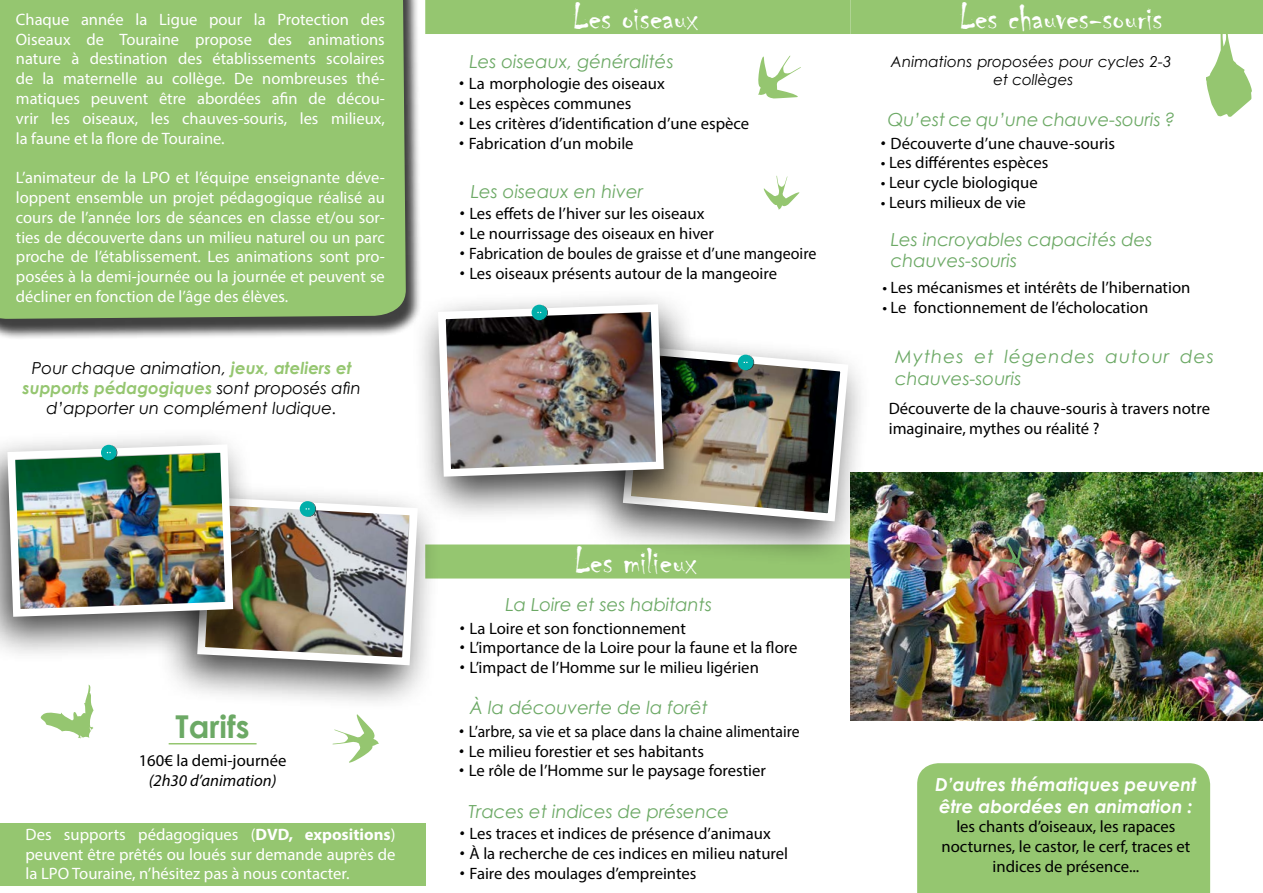
<style>
.page{position:relative;width:1263px;height:893px;background:#fff}
.page>*{position:absolute;margin:0;border:0;box-sizing:border-box;transform-origin:0 0}
.t1{font:37.5px "Chiller";color:#fff}
.t2{font:700 31.5px "Century Gothic";color:#6ca965}
.t3{font:italic 18px/21.6px "Century Gothic";color:#6ca965}
.t4{font:italic 700 18px/21.6px "Century Gothic";color:#fff}
.t5{font:italic 18px/21.6px "Century Gothic";letter-spacing:.06em;color:#6ca965}
.t6{font:16.5px/19.8px "Myriad Pro";color:#000}
.t7{font:16.5px/19.8px "Myriad Pro";color:#fff;text-align:justify}
.t8{font:italic 16.5px/19.8px "Century Gothic";color:#000;text-align:center}
.t9{font:16.5px "Myriad Pro";color:#000;scale:.95 1}
.t10{font:italic 16.5px "Myriad Pro";color:#000}
.t11{font:italic 15px/18px "Century Gothic";letter-spacing:.005em;color:#000;text-align:center}
.s1{font-weight:700;color:#95c670}
.s2{font-weight:700}
.s3{font-family:"Chiller"}
</style>
<div class="page">
<div style="left:0;top:0;width:421px;height:340px;background:#000;opacity:.75"></div>
<div style="left:0;top:0;width:406px;height:319px;background:#95c670"></div>
<div style="left:426px;top:1px;width:424px;height:32px;background:#95c670"></div>
<div style="left:425px;top:0;width:425px;height:34px;border:2px solid #95c670"></div>
<div style="left:425px;top:544px;width:425px;height:34px;background:#95c670"></div>
<div style="left:917px;top:763px;width:293px;height:130px;background:#95c670"></div>
<div style="left:157px;top:480px;width:285px;height:232px;background:#000;opacity:.75"></div>
<div style="left:0;top:427px;width:257px;height:237px;background:#000;opacity:.75"></div>
<img style="left:4px;top:440px;width:418px;height:229px">
<div style="left:583px;top:329px;width:289px;height:239px;background:#000;opacity:.75"></div>
<div style="left:412px;top:288px;width:290px;height:237px;background:#000;opacity:.75"></div>
<img style="left:434px;top:300px;width:418px;height:225px">
<img style="left:850px;top:472px;width:413px;height:249px">
<svg style="left:999px;top:542px;width:24px;height:28px"></svg>
<div style="left:0;top:823px;width:425px;height:63px;background:#95c670"></div>
<hr style="left:169px;top:743px;width:88px;height:1px;background:#95c670">
<svg style="left:850px;top:0;width:413px;height:117px"></svg>
<svg style="left:41px;top:685px;width:53px;height:53px"></svg>
<svg style="left:332px;top:714px;width:47px;height:49px"></svg>
<svg style="left:758px;top:55px;width:43px;height:44px"></svg>
<svg style="left:764px;top:176px;width:35px;height:34px"></svg>
<p class="t7" style="left:16px;top:9px;width:370px">Chaque année la Ligue pour la Protection des Oiseaux de Touraine propose des animations nature à destination des établissements scolaires de la maternelle au collège. De nombreuses thé&shy;matiques peuvent être abordées afin de décou&shy;vrir les oiseaux, les chauves-souris, les milieux, la faune et la flore de Touraine.</p>
<p class="t7" style="left:16px;top:168px;width:370px">L’animateur de la LPO et l’équipe enseignante déve&shy;loppent ensemble un projet pédagogique réalisé au cours de l’année lors de séances en classe et/ou sor&shy;ties de découverte dans un milieu naturel ou un parc proche de l’établissement. Les animations sont pro&shy;posées à la demi-journée ou la journée et peuvent se décliner en fonction de l’âge des élèves.</p>
<p class="t8" style="left:23px;top:358px;width:340px">Pour chaque animation, <span class="s1">jeux, ateliers et supports pédagogiques</span> sont proposés afin d’apporter un complément ludique.</p>
<h2 class="t2" style="left:175px;top:703px;width:76px">Tarifs</h2>
<p class="t6" style="left:139px;top:750px;width:149px">160€ la demi-journée</p>
<p class="t10" style="left:149px;top:770px;width:129px">(2h30 d’animation)</p>
<p class="t7" style="left:26px;top:824px;width:371px">Des supports pédagogiques (<span class="s2">DVD, expositions</span>) peuvent être prêtés ou loués sur demande auprès de la LPO Touraine, n’hésitez pas à nous contacter.</p>
<h1 class="t1" style="left:573px;top:-3px;width:127px">Les oiseaux</h1>
<h1 class="t1" style="left:959px;top:-3px;width:205px">Les chauves-souris</h1>
<p class="t3" style="left:469px;top:51px;width:206px">Les oiseaux, généralités</p>
<p class="t6" style="left:459px;top:74px;width:207px"><span class="s3">•</span> La morphologie des oiseaux</p>
<p class="t6" style="left:459px;top:94px;width:174px"><span class="s3">•</span> Les espèces communes</p>
<p class="t6" style="left:459px;top:113px;width:291px"><span class="s3">•</span> Les critères d’identification d’une espèce</p>
<p class="t6" style="left:459px;top:133px;width:176px"><span class="s3">•</span> Fabrication d’un mobile</p>
<p class="t3" style="left:471px;top:180px;width:174px">Les oiseaux en hiver</p>
<p class="t6" style="left:460px;top:204px;width:246px"><span class="s3">•</span> Les effets de l’hiver sur les oiseaux</p>
<p class="t6" style="left:460px;top:224px;width:256px"><span class="s3">•</span> Le nourrissage des oiseaux en hiver</p>
<p class="t6" style="left:460px;top:243px;width:358px"><span class="s3">•</span> Fabrication de boules de graisse et d’une mangeoire</p>
<p class="t6" style="left:460px;top:263px;width:319px"><span class="s3">•</span> Les oiseaux présents autour de la mangeoire</p>
<h1 class="t1" style="left:574px;top:541px;width:124px">Les milieux</h1>
<p class="t3" style="left:505px;top:593px;width:208px">La Loire et ses habitants</p>
<p class="t6" style="left:460px;top:618px;width:227px"><span class="s3">•</span> La Loire et son fonctionnement</p>
<p class="t6" style="left:460px;top:638px;width:339px"><span class="s3">•</span> L’importance de la Loire pour la faune et la flore</p>
<p class="t6" style="left:460px;top:658px;width:300px"><span class="s3">•</span> L’impact de l’Homme sur le milieu ligérien</p>
<p class="t3" style="left:470px;top:696px;width:240px">À la découverte de la forêt</p>
<p class="t9" style="left:459px;top:721px;width:360px"><span class="s3">•</span> L’arbre, sa vie et sa place dans la chaine alimentaire</p>
<p class="t6" style="left:459px;top:741px;width:246px"><span class="s3">•</span> Le milieu forestier et ses habitants</p>
<p class="t6" style="left:459px;top:761px;width:308px"><span class="s3">•</span> Le rôle de l’Homme sur le paysage forestier</p>
<p class="t3" style="left:469px;top:800px;width:262px">Traces et indices de présence</p>
<p class="t6" style="left:460px;top:823px;width:312px"><span class="s3">•</span> Les traces et indices de présence d’animaux</p>
<p class="t6" style="left:460px;top:843px;width:330px"><span class="s3">•</span> À la recherche de ces indices en milieu naturel</p>
<p class="t6" style="left:460px;top:863px;width:238px"><span class="s3">•</span> Faire des moulages d’empreintes</p>
<p class="t11" style="left:891px;top:52px;width:282px">Animations proposées pour cycles 2-3 et collèges</p>
<p class="t3" style="left:888px;top:108px;width:289px">Qu’est ce qu’une chauve-souris ?</p>
<p class="t6" style="left:881px;top:133px;width:236px"><span class="s3">•</span> Découverte d’une chauve-souris</p>
<p class="t6" style="left:881px;top:153px;width:169px">• Les différentes espèces</p>
<p class="t6" style="left:881px;top:173px;width:158px">• Leur cycle biologique</p>
<p class="t6" style="left:881px;top:192px;width:146px">• Leurs milieux de vie</p>
<p class="t3" style="left:891px;top:228px;width:263px">Les incroyables capacités des chauves-souris</p>
<p class="t6" style="left:882px;top:278px;width:310px">• Les mécanismes et intérêts de l’hibernation</p>
<p class="t6" style="left:882px;top:297px;width:267px">• Le fonctionnement de l’écholocation</p>
<p class="t5" style="left:895px;top:346px;width:320px">Mythes et légendes autour des chauves-souris</p>
<p class="t6" style="left:889px;top:399px;width:323px">Découverte de la chauve-souris à travers notre imaginaire, mythes ou réalité ?</p>
<p class="t4" style="left:935px;top:773px;width:263px">D’autres thématiques peuvent être abordées en animation :</p>
<p class="t6" style="left:941px;top:817px;width:250px;text-align:center">les chants d’oiseaux, les rapaces nocturnes, le castor, le cerf, traces et indices de présence...</p>
</div>
